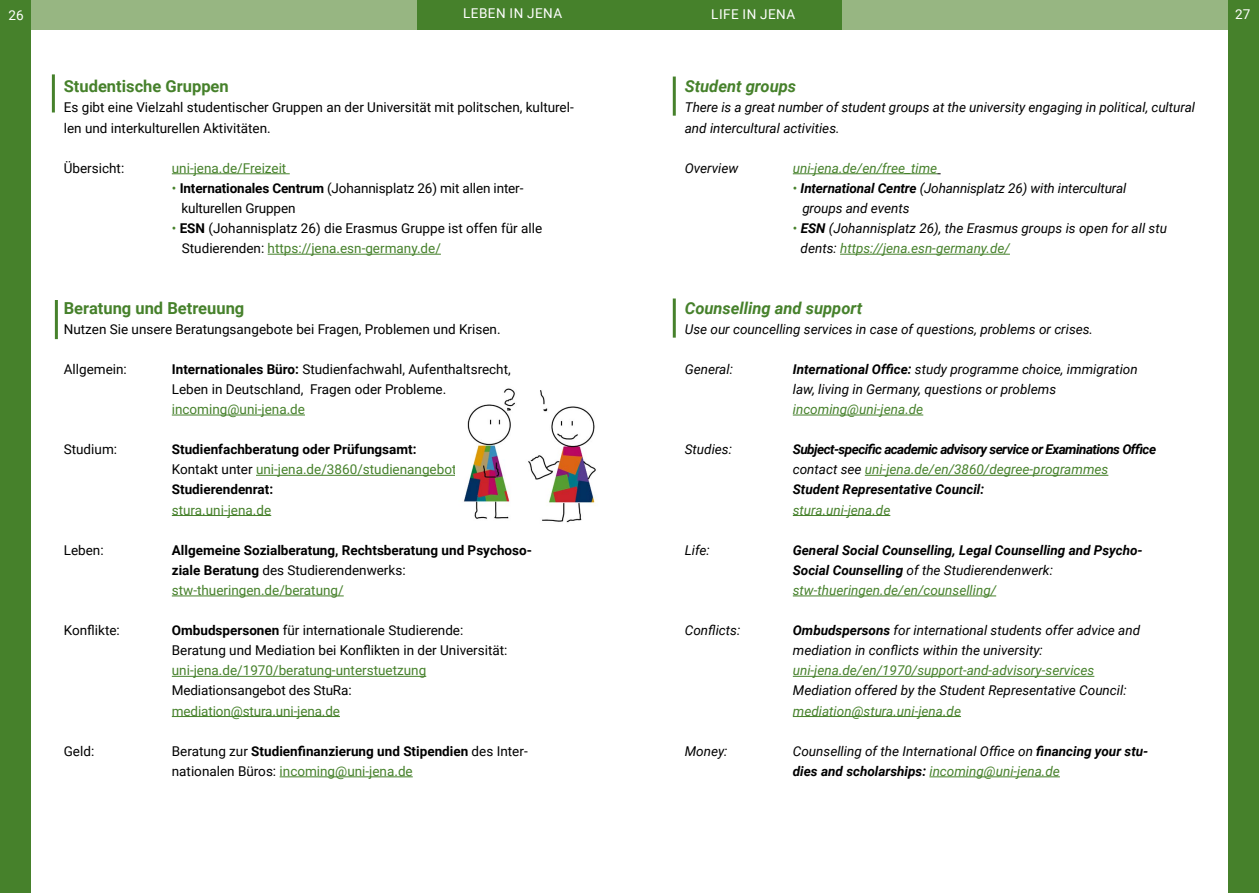
<style>
.page{position:relative;width:1259px;height:893px;background:#fff}
.page>*{position:absolute;margin:0;border:0;box-sizing:border-box;transform-origin:0 0}
.t1{font:700 16.5px "Roboto";color:#46812b}
.t2{font:italic 700 16.5px "Roboto";color:#46812b}
.t3{font:italic 13.5px/20.1px "Roboto";color:#000}
.t4{font:13.5px/20.1px "Roboto";color:#000}
.t5{font:700 13.5px/20.1px "Roboto";color:#000}
.t6{font:italic 13.5px "Roboto";color:#46812b}
.t7{font:italic 700 13.5px/20.1px "Roboto";letter-spacing:-.04em;color:#000}
.t8{font:13.5px "Roboto";color:#46812b}
.t9{font:italic 700 13.5px/20.1px "Roboto";color:#000}
.t10{font:13.5px "Roboto";letter-spacing:.035em;color:#fff}
.s1{color:#46812b}
.s2{font-weight:700}
.s3{font-weight:400}
.s4{font-weight:400;color:#46812b}
.s5{font-style:normal;color:#46812b}
</style>
<div class="page">
<div style="left:0;top:0;width:1259px;height:30px;background:#97b682"></div>
<div style="left:1228px;top:0;width:31px;height:893px;background:#46812b"></div>
<div style="left:417px;top:0;width:212px;height:30px;background:#46812b"></div>
<div style="left:629px;top:0;width:213px;height:30px;background:#46812b"></div>
<div style="left:0;top:0;width:31px;height:893px;background:#46812b"></div>
<hr style="left:172px;top:173px;width:118px;height:1px;background:#46812b">
<hr style="left:268px;top:254px;width:173px;height:1px;background:#46812b">
<hr style="left:172px;top:415px;width:133px;height:1px;background:#46812b">
<hr style="left:256px;top:475px;width:200px;height:1px;background:#46812b">
<hr style="left:172px;top:515px;width:99px;height:1px;background:#46812b">
<hr style="left:172px;top:596px;width:172px;height:1px;background:#46812b">
<hr style="left:172px;top:676px;width:254px;height:1px;background:#46812b">
<hr style="left:172px;top:716px;width:168px;height:1px;background:#46812b">
<hr style="left:280px;top:776px;width:133px;height:1px;background:#46812b">
<hr style="left:52px;top:74px;width:3px;height:38px;background:#46812b">
<hr style="left:55px;top:300px;width:3px;height:39px;background:#46812b">
<hr style="left:793px;top:173px;width:144px;height:1px;background:#46812b">
<hr style="left:840px;top:254px;width:170px;height:1px;background:#46812b">
<hr style="left:793px;top:415px;width:130px;height:1px;background:#46812b">
<hr style="left:865px;top:475px;width:243px;height:1px;background:#46812b">
<hr style="left:793px;top:515px;width:97px;height:1px;background:#46812b">
<hr style="left:793px;top:596px;width:203px;height:1px;background:#46812b">
<hr style="left:793px;top:676px;width:301px;height:1px;background:#46812b">
<hr style="left:793px;top:716px;width:168px;height:1px;background:#46812b">
<hr style="left:929px;top:776px;width:131px;height:1px;background:#46812b">
<hr style="left:673px;top:298px;width:3px;height:40px;background:#46812b">
<hr style="left:673px;top:77px;width:3px;height:39px;background:#46812b">
<img style="left:455px;top:388px;width:141px;height:135px">
<p class="t10" style="left:9px;top:6px;width:17px">26</p>
<p class="t10" style="left:463px;top:4px;width:101px">LEBEN IN JENA</p>
<p class="t10" style="left:711px;top:4px;width:85px">LIFE IN JENA</p>
<p class="t10" style="left:1235px;top:4px;width:17px">27</p>
<p class="t1" style="left:64px;top:75px;width:166px">Studentische Gruppen</p>
<p class="t4" style="left:64px;top:97px;width:511px">Es gibt eine Vielzahl studentischer Gruppen an der Universität mit politschen, kulturel&shy;len und interkulturellen Aktivitäten.</p>
<p class="t4" style="left:64px;top:157px;width:62px">Übersicht:</p>
<p class="t8" style="left:172px;top:159px;width:116px">uni-jena.de/Freizeit</p>
<p class="t4" style="left:181px;top:178px;width:343px;text-indent:-10px"><span class="s1">•</span> <span class="s2">Internationales Centrum</span> (Johannisplatz 26) mit allen inter&shy;kulturellen Gruppen</p>
<p class="t4" style="left:182px;top:218px;width:362px;text-indent:-10px"><span class="s1">•</span> <span class="s2">ESN</span> (Johannisplatz 26) die Erasmus Gruppe ist offen für alle<br>Studierenden: <span class="s1">https://jena.esn-germany.de/</span></p>
<p class="t1" style="left:64px;top:296px;width:182px">Beratung und Betreuung</p>
<p class="t4" style="left:64px;top:318px;width:438px">Nutzen Sie unsere Beratungsangebote bei Fragen, Problemen und Krisen.</p>
<p class="t4" style="left:64px;top:358px;width:65px">Allgemein:</p>
<p class="t4" style="left:172px;top:358px;width:340px"><span class="s2">Internationales Büro:</span> Studienfachwahl, Aufenthaltsrecht,<br>Leben in Deutschland, Fragen oder Probleme.</p>
<p class="t8" style="left:172px;top:400px;width:135px">incoming@uni-jena.de</p>
<p class="t4" style="left:64px;top:439px;width:55px">Studium:</p>
<p class="t5" style="left:172px;top:439px;width:286px">Studienfachberatung oder Prüfungsamt:<br><span class="s3">Kontakt unter</span> <span class="s4">uni-jena.de/3860/studienangebot<br></span>Studierendenrat:</p>
<p class="t8" style="left:172px;top:500px;width:101px">stura.uni-jena.de</p>
<p class="t4" style="left:64px;top:539px;width:41px">Leben:</p>
<p class="t5" style="left:172px;top:539px;width:362px">Allgemeine Sozialberatung, Rechtsberatung und Psychoso&shy;ziale Beratung <span class="s3">des Studierendenwerks: </span><span class="s4">stw-thueringen.de/beratung/</span></p>
<p class="t4" style="left:64px;top:620px;width:58px">Konflikte:</p>
<p class="t4" style="left:172px;top:620px;width:337px"><span class="s2">Ombudspersonen</span> für internationale Studierende:<br>Beratung und Mediation bei Konflikten in der Universität:</p>
<p class="t8" style="left:172px;top:661px;width:256px">uni-jena.de/1970/beratung-unterstuetzung</p>
<p class="t4" style="left:172px;top:680px;width:181px">Mediationsangebot des StuRa:</p>
<p class="t8" style="left:172px;top:701px;width:170px">mediation@stura.uni-jena.de</p>
<p class="t4" style="left:64px;top:740px;width:32px">Geld:</p>
<p class="t4" style="left:172px;top:740px;width:357px">Beratung zur <span class="s2">Studienfinanzierung und Stipendien</span> des Inter&shy;nationalen Büros: <span class="s1">incoming@uni-jena.de</span></p>
<p class="t2" style="left:685px;top:75px;width:113px">Student groups</p>
<p class="t3" style="left:685px;top:97px;width:512px">There is a great number of student groups at the university engaging in political, cultural and intercultural activities.</p>
<p class="t3" style="left:685px;top:157px;width:55px">Overview</p>
<p class="t6" style="left:793px;top:159px;width:146px">uni-jena.de/en/free_time</p>
<p class="t3" style="left:802px;top:178px;width:325px;text-indent:-10px"><span class="s5">•</span> <span class="s2">International Centre</span> (Johannisplatz 26) with intercultural groups and events</p>
<p class="t3" style="left:800px;top:218px;width:368px;text-indent:-8px"><span class="s5">•</span> <span class="s2">ESN</span> (Johannisplatz 26), the Erasmus groups is open for all stu dents: <span class="s1">https://jena.esn-germany.de/</span></p>
<p class="t2" style="left:685px;top:296px;width:179px">Counselling and support</p>
<p class="t3" style="left:685px;top:318px;width:410px">Use our councelling services in case of questions, problems or crises.</p>
<p class="t3" style="left:685px;top:358px;width:50px">General:</p>
<p class="t3" style="left:793px;top:358px;width:346px"><span class="s2">International Office:</span> study programme choice, immigration law, living in Germany, questions or problems</p>
<p class="t6" style="left:793px;top:400px;width:132px">incoming@uni-jena.de</p>
<p class="t3" style="left:685px;top:439px;width:49px">Studies:</p>
<p class="t7" style="left:793px;top:439px;width:365px">Subject‐specific academic advisory service or Examinations Office <span class="s3">contact see</span> <span class="s4">uni-jena.de/en/3860/degree-programmes<br></span>Student Representative Council:</p>
<p class="t6" style="left:793px;top:500px;width:99px">stura.uni-jena.de</p>
<p class="t3" style="left:685px;top:539px;width:27px">Life:</p>
<p class="t9" style="left:793px;top:539px;width:351px">General Social Counselling, Legal Counselling and Psycho-<br>Social Counselling <span class="s3">of the Studierendenwerk: </span><span class="s4">stw-thueringen.de/en/counselling/</span></p>
<p class="t3" style="left:685px;top:620px;width:57px">Conflicts:</p>
<p class="t3" style="left:793px;top:620px;width:349px"><span class="s2">Ombudspersons</span> for international students offer advice and mediation in conflicts within the university:</p>
<p class="t6" style="left:793px;top:661px;width:303px">uni-jena.de/en/1970/support-and-advisory-services</p>
<p class="t3" style="left:793px;top:680px;width:335px">Mediation offered by the Student Representative Council:</p>
<p class="t6" style="left:793px;top:701px;width:170px">mediation@stura.uni-jena.de</p>
<p class="t3" style="left:685px;top:740px;width:44px">Money:</p>
<p class="t3" style="left:793px;top:740px;width:357px">Counselling of the International Office on <span class="s2">financing your stu&shy;dies and scholarships:</span> <span class="s1">incoming@uni-jena.de</span></p>
</div>
